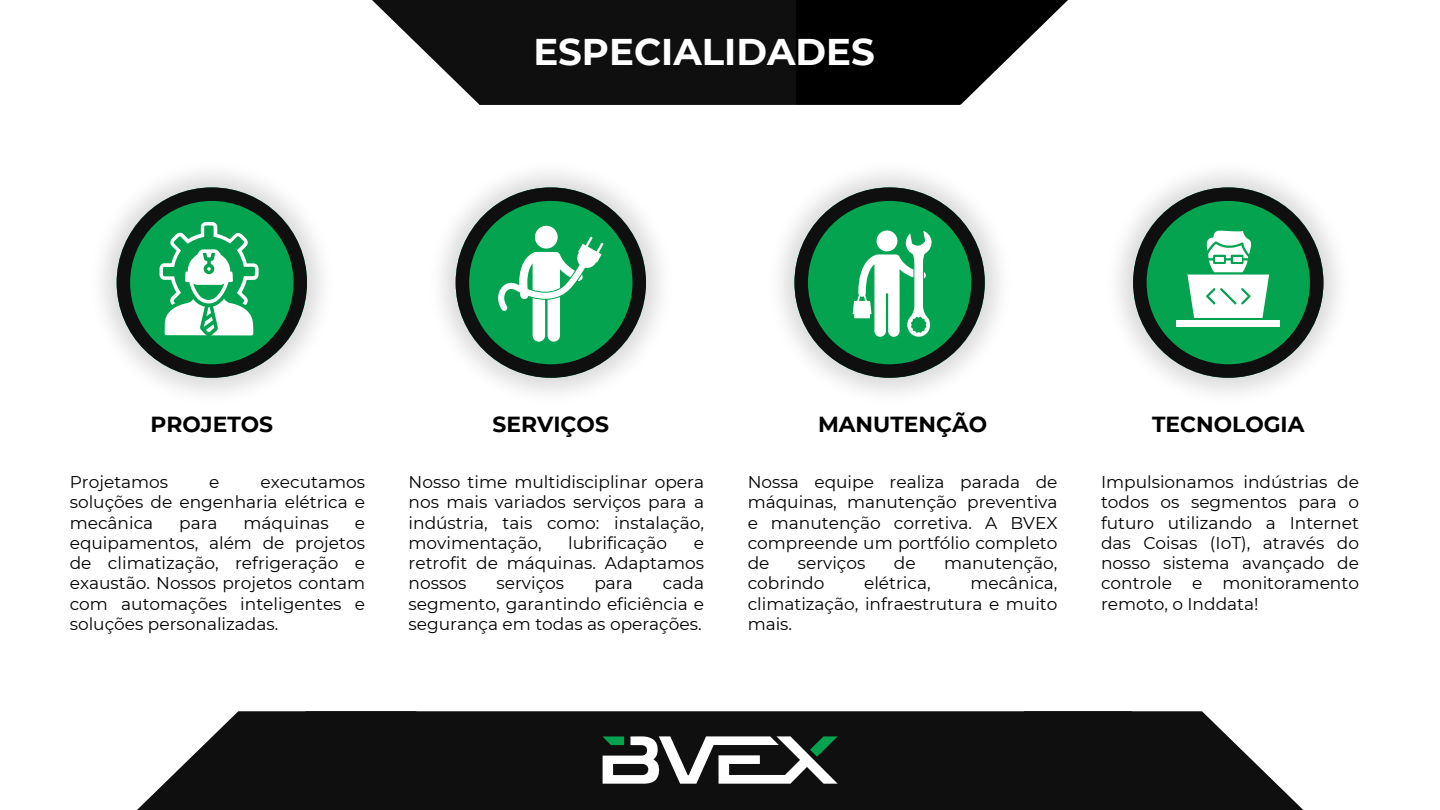
<style>
.page{position:relative;width:1440px;height:810px;background:#fff}
.page>*{position:absolute;margin:0;border:0;box-sizing:border-box;transform-origin:0 0}
.t1{font:700 37.1px "Montserrat";color:#fff}
.t2{font:700 21.8px "Montserrat";color:#000}
.t3{font:17px/20.2px "Montserrat";color:#000;text-align:justify}
</style>
<div class="page">
<img style="left:102px;top:173px;width:220px;height:220px">
<img style="left:441px;top:173px;width:220px;height:220px">
<img style="left:1118px;top:173px;width:220px;height:220px">
<svg style="left:456px;top:187px;width:190px;height:191px"></svg>
<svg style="left:794px;top:187px;width:191px;height:191px"></svg>
<svg style="left:1133px;top:187px;width:190px;height:191px"></svg>
<div style="left:1177px;top:320px;width:103px;height:7px;background:#fff"></div>
<svg style="left:117px;top:187px;width:190px;height:191px"></svg>
<div style="left:267px;top:711px;width:904px;height:99px;background:#0f0f0f"></div>
<svg style="left:1024px;top:711px;width:280px;height:99px"></svg>
<svg style="left:137px;top:711px;width:279px;height:99px"></svg>
<svg style="left:602px;top:736px;width:236px;height:48px"></svg>
<div style="left:479px;top:0;width:483px;height:105px;background:#0f0f0f"></div>
<svg style="left:372px;top:0;width:272px;height:104px"></svg>
<svg style="left:796px;top:0;width:272px;height:104px"></svg>
<h2 class="t1" style="left:533px;top:29px;width:343px">ESPECIALIDADES</h2>
<p class="t2" style="left:151px;top:411px;width:124px">PROJETOS</p>
<p class="t2" style="left:493px;top:411px;width:118px">SERVIÇOS</p>
<h1 class="t2" style="left:818px;top:411px;width:171px">MANUTENÇÃO</h1>
<p class="t2" style="left:1152px;top:411px;width:154px">TECNOLOGIA</p>
<p class="t3" style="left:70px;top:472px;width:100px">Projetamos</p>
<p class="t3" style="left:209px;top:472px;width:12px">e</p>
<h2 class="t3" style="left:409px;top:472px;width:297px">Nosso time multidisciplinar opera nos mais variados serviços para a indústria, tais como: instalação, movimentação,</h2>
<p class="t3" style="left:748px;top:472px;width:311px">Nossa equipe realiza parada de máquinas, manutenção preventiva e manutenção corretiva. A BVEX compreende um portfólio completo de</p>
<p class="t3" style="left:1101px;top:472px;width:259px">Impulsionamos indústrias de todos os segmentos para o futuro utilizando a Internet das Coisas (IoT), através do nosso sistema avançado de controle e monitoramento remoto, o Inddata!</p>
<p class="t3" style="left:70px;top:472px;width:297px;text-indent:191px">executamos soluções de engenharia elétrica e mecânica</p>
<p class="t3" style="left:179px;top:512px;width:40px">para</p>
<p class="t3" style="left:244px;top:512px;width:87px">máquinas</p>
<p class="t3" style="left:70px;top:512px;width:297px;text-indent:285px">e equipamentos, além de projetos de climatização, refrigeração e exaustão. Nossos projetos contam com automações inteligentes e soluções personalizadas.</p>
<h2 class="t3" style="left:568px;top:533px;width:101px">lubrificação</h2>
<h2 class="t3" style="left:409px;top:533px;width:297px;text-indent:285px">e retrofit de máquinas. Adaptamos nossos</h2>
<p class="t3" style="left:798px;top:553px;width:69px">serviços</p>
<p class="t3" style="left:894px;top:553px;width:23px">de</p>
<p class="t3" style="left:944px;top:553px;width:115px">manutenção,</p>
<p class="t3" style="left:748px;top:573px;width:78px">cobrindo</p>
<p class="t3" style="left:864px;top:573px;width:68px">elétrica,</p>
<h2 class="t3" style="left:409px;top:573px;width:297px;text-indent:254px">cada segmento, garantindo eficiência e segurança em todas as operações.</h2>
<h2 class="t3" style="left:497px;top:573px;width:69px">serviços</h2>
<h2 class="t3" style="left:594px;top:573px;width:40px">para</h2>
<p class="t3" style="left:748px;top:573px;width:311px;text-indent:223px">mecânica, climatização, infraestrutura e muito mais.</p>
</div>
